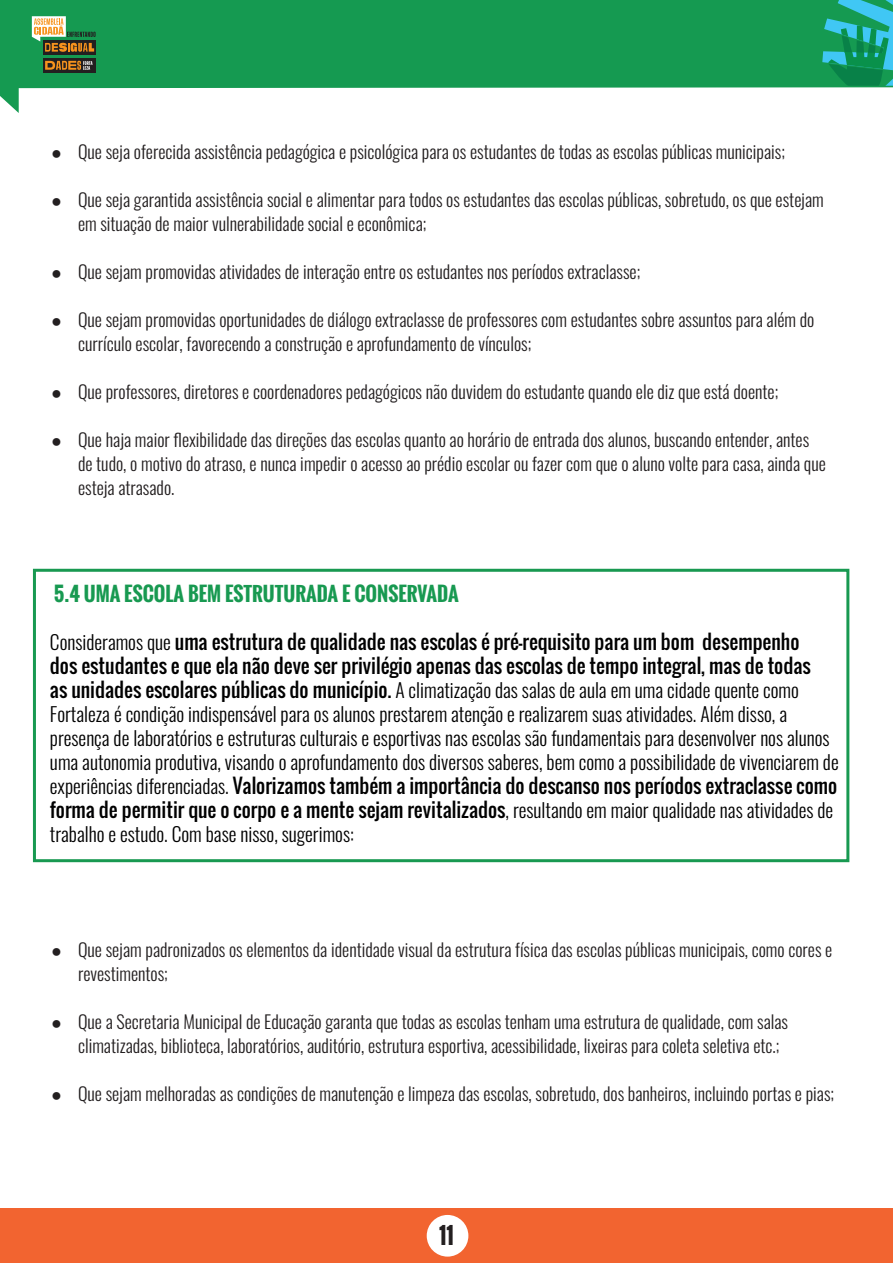
<style>
.page{position:relative;width:893px;height:1263px;background:#fff}
.page>*{position:absolute;margin:0;border:0;box-sizing:border-box;transform-origin:0 0}
.t1{font:700 22.5px "Oswald";color:#231f20}
.t2{font:300 19.5px/24px "Oswald";color:#000001}
.t3{font:700 19.5px "Oswald";color:#189951}
.t4{font:300 18px/24px "Oswald";color:#231f20}
.s1{font-family:"Arial";font-weight:700}
.s2{font-weight:400}
</style>
<div class="page">
<svg style="left:0;top:0;width:822px;height:113px;fill:#159a51"></svg>
<svg style="left:822px;top:0;width:71px;height:88px;background:#1fa381"></svg>
<div style="left:43px;top:58px;width:53px;height:15px;background:#231f20"></div>
<div style="left:43px;top:40px;width:53px;height:15px;background:#231f20"></div>
<svg style="left:32px;top:16px;width:64px;height:36px"></svg>
<svg style="left:45px;top:61px;width:48px;height:9px"></svg>
<div style="left:0;top:1209px;width:893px;height:54px;background:#f26430"></div>
<div style="left:427px;top:1215px;width:41px;height:41px;background:#fff;border-radius:50%"></div>
<div style="left:33px;top:569px;width:816px;height:293px;border:3px solid #189951"></div>
<p class="t4" style="left:51px;top:138px;width:736px"><span class="s1">●</span> Que seja oferecida assistência pedagógica e psicológica para os estudantes de todas as escolas públicas municipais;</p>
<p class="t4" style="left:78px;top:186px;width:747px;text-indent:-27px"><span class="s1">●</span> Que seja garantida assistência social e alimentar para todos os estudantes das escolas públicas, sobretudo, os que estejam em situação de maior vulnerabilidade social e econômica;</p>
<p class="t4" style="left:51px;top:258px;width:591px"><span class="s1">●</span> Que sejam promovidas atividades de interação entre os estudantes nos períodos extraclasse;</p>
<p class="t4" style="left:78px;top:306px;width:738px;text-indent:-27px"><span class="s1">●</span> Que sejam promovidas oportunidades de diálogo extraclasse de professores com estudantes sobre assuntos para além do currículo escolar, favorecendo a construção e aprofundamento de vínculos;</p>
<p class="t4" style="left:51px;top:378px;width:729px"><span class="s1">●</span> Que professores, diretores e coordenadores pedagógicos não duvidem do estudante quando ele diz que está doente;</p>
<p class="t4" style="left:78px;top:426px;width:749px;text-indent:-27px"><span class="s1">●</span> Que haja maior flexibilidade das direções das escolas quanto ao horário de entrada dos alunos, buscando entender, antes de tudo, o motivo do atraso, e nunca impedir o acesso ao prédio escolar ou fazer com que o aluno volte para casa, ainda que esteja atrasado.</p>
<p class="t3" style="left:54px;top:579px;width:406px">5.4 UMA ESCOLA BEM ESTRUTURADA E CONSERVADA</p>
<p class="t2" style="left:50px;top:628px;width:790px">Consideramos que <span class="s2">uma estrutura de qualidade nas escolas é pré-requisito para um bom desempenho<br>dos estudantes e que ela não deve ser privilégio apenas das escolas de tempo integral, mas de todas<br>as unidades escolares públicas do município.</span> A climatização das salas de aula em uma cidade quente como Fortaleza é condição indispensável para os alunos prestarem atenção e realizarem suas atividades. Além disso, a presença de laboratórios e estruturas culturais e esportivas nas escolas são fundamentais para desenvolver nos alunos uma autonomia produtiva, visando o aprofundamento dos diversos saberes, bem como a possibilidade de vivenciarem de experiências diferenciadas. <span class="s2">Valorizamos também a importância do descanso nos períodos extraclasse como forma de permitir que o corpo e a mente sejam revitalizados</span>, resultando em maior qualidade nas atividades de trabalho e estudo. Com base nisso, sugerimos:</p>
<p class="t4" style="left:78px;top:936px;width:756px;text-indent:-27px"><span class="s1">●</span> Que sejam padronizados os elementos da identidade visual da estrutura física das escolas públicas municipais, como cores e revestimentos;</p>
<p class="t4" style="left:78px;top:1008px;width:712px;text-indent:-27px"><span class="s1">●</span> Que a Secretaria Municipal de Educação garanta que todas as escolas tenham uma estrutura de qualidade, com salas climatizadas, biblioteca, laboratórios, auditório, estrutura esportiva, acessibilidade, lixeiras para coleta seletiva etc.;</p>
<p class="t4" style="left:51px;top:1080px;width:785px"><span class="s1">●</span> Que sejam melhoradas as condições de manutenção e limpeza das escolas, sobretudo, dos banheiros, incluindo portas e pias;</p>
<p class="t1" style="left:439px;top:1219px;width:16px">11</p>
</div>
